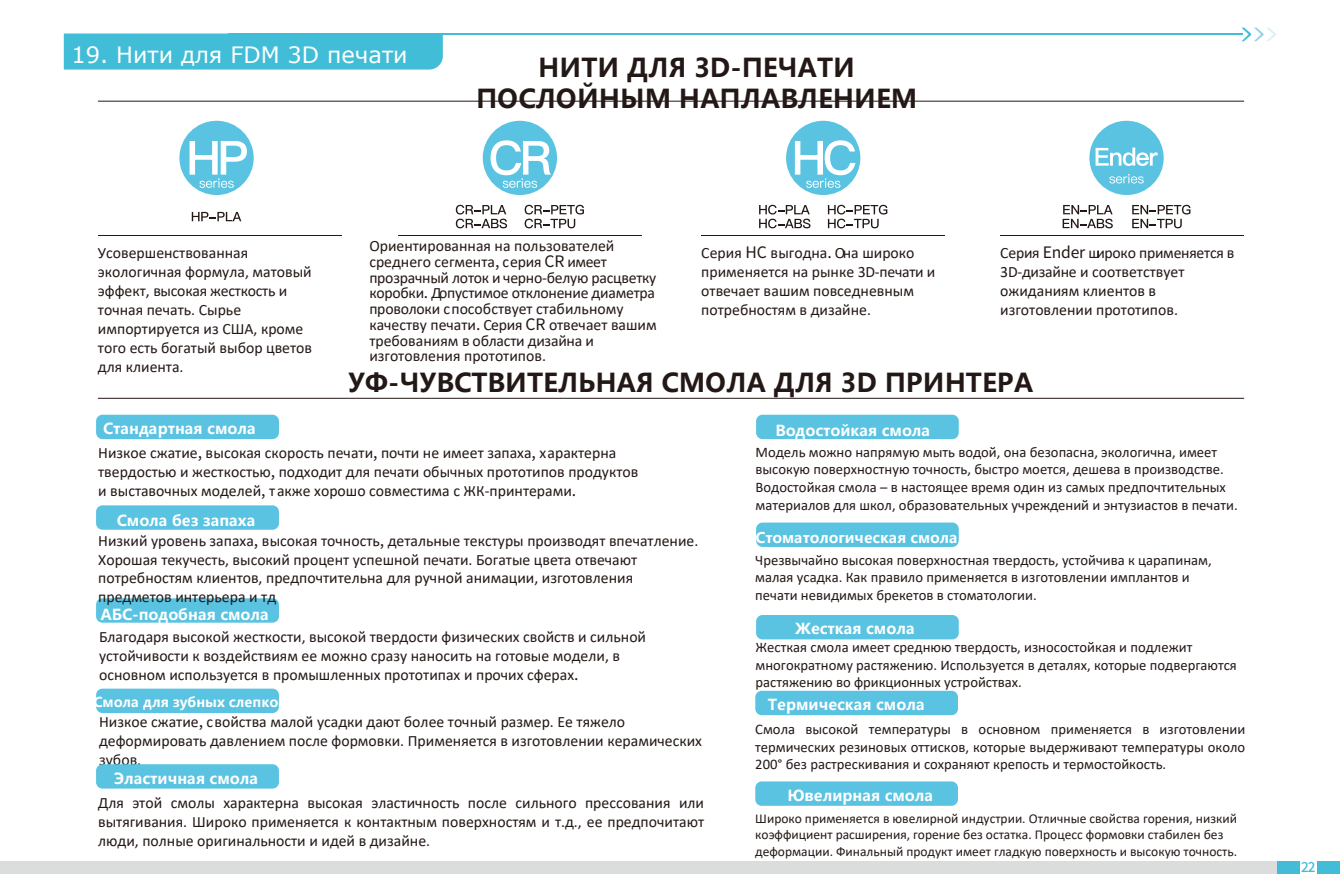
<style>
.page{position:relative;width:1340px;height:893px;background:#fff}
.page>*{position:absolute;margin:0;border:0;box-sizing:border-box;transform-origin:0 0}
.t1{font:700 25.88px/31.1px "Microsoft Ya Hei";color:#231815;text-align:center}
.t2{font:22.5px "Verdana";color:#fff}
.t3{font:15.75px/18.9px "Calibri";color:#231815}
.t4{font:700 15.08px "Microsoft Ya Hei";color:#fff}
.t5{font:14.62px/17.6px "Calibri";color:#231815}
.t6{font:700 14.62px "Microsoft Ya Hei";color:#fff}
.t7{font:13.5px/16.2px "Calibri";color:#231815}
.t8{font:700 13.5px "Microsoft Ya Hei";color:#fff}
.t9{font:500 13.5px "Source Han Sans CN";color:#42bcd7}
.s1{font-family:"Source Han Sans CN"}
</style>
<div class="page">
<div style="left:64px;top:34px;width:379px;height:36px;background:#42bdd8"></div>
<hr style="left:228px;top:34px;width:1014px;height:1px;background:#42bdd8">
<svg style="left:1241px;top:28px;width:35px;height:13px"></svg>
<hr style="left:98px;top:101px;width:1146px;height:1px;background:#231815">
<hr style="left:98px;top:398px;width:1146px;height:1px;background:#231815">
<div style="left:756px;top:415px;width:202px;height:24px;background:#59c3e1;border-radius:6px"></div>
<div style="left:96px;top:415px;width:183px;height:24px;background:#59c3e1;border-radius:6px"></div>
<div style="left:756px;top:523px;width:202px;height:24px;background:#59c3e1;border-radius:6px"></div>
<div style="left:756px;top:615px;width:202px;height:24px;background:#59c3e1;border-radius:6px"></div>
<div style="left:96px;top:598px;width:183px;height:25px;background:#59c3e1;border-radius:6px"></div>
<div style="left:96px;top:689px;width:183px;height:24px;background:#59c3e1;border-radius:6px"></div>
<div style="left:96px;top:764px;width:183px;height:25px;background:#59c3e1;border-radius:6px"></div>
<div style="left:755px;top:691px;width:203px;height:24px;background:#59c3e1;border-radius:6px"></div>
<div style="left:96px;top:505px;width:183px;height:25px;background:#59c3e1;border-radius:6px"></div>
<div style="left:755px;top:781px;width:203px;height:25px;background:#59c3e1;border-radius:6px"></div>
<div style="left:179px;top:121px;width:75px;height:74px;background:#59c3e1;border-radius:50%"></div>
<svg style="left:189px;top:141px;width:58px;height:47px"></svg>
<svg style="left:192px;top:212px;width:49px;height:9px"></svg>
<hr style="left:98px;top:235px;width:244px;height:1px;background:#231815">
<div style="left:483px;top:121px;width:74px;height:74px;background:#59c3e1;border-radius:50%"></div>
<svg style="left:490px;top:140px;width:61px;height:48px"></svg>
<svg style="left:456px;top:205px;width:51px;height:23px"></svg>
<svg style="left:524px;top:205px;width:60px;height:23px"></svg>
<hr style="left:398px;top:235px;width:244px;height:1px;background:#231815">
<svg style="left:759px;top:205px;width:51px;height:23px"></svg>
<svg style="left:828px;top:205px;width:59px;height:23px"></svg>
<hr style="left:701px;top:235px;width:244px;height:1px;background:#231815">
<div style="left:786px;top:121px;width:74px;height:74px;background:#59c3e1;border-radius:50%"></div>
<svg style="left:795px;top:140px;width:60px;height:48px"></svg>
<svg style="left:1062px;top:205px;width:50px;height:23px"></svg>
<svg style="left:1132px;top:205px;width:58px;height:23px"></svg>
<div style="left:1089px;top:121px;width:74px;height:74px;background:#59c3e1;border-radius:50%"></div>
<svg style="left:1109px;top:174px;width:34px;height:9px"></svg>
<svg style="left:1095px;top:148px;width:62px;height:18px"></svg>
<hr style="left:1000px;top:235px;width:244px;height:1px;background:#231815">
<div style="left:1317px;top:861px;width:22px;height:13px;background:#42bcd7"></div>
<div style="left:1276px;top:861px;width:22px;height:13px;background:#42bcd7"></div>
<div style="left:0;top:861px;width:1276px;height:13px;background:#dbdcdc"></div>
<h2 class="t2" style="left:71px;top:39px;width:338px">19. Нити для FDM 3D печати</h2>
<h1 class="t1" style="left:476px;top:51px;width:443px">НИТИ ДЛЯ 3D-ПЕЧАТИ<br>ПОСЛОЙНЫМ НАПЛАВЛЕНИЕМ</h1>
<p class="t3" style="left:98px;top:243px;width:216px">Усовершенствованная экологичная формула, матовый эффект, высокая жесткость и точная печать. Сырье импортируется из США, кроме того есть богатый выбор цветов для клиента.</p>
<p class="t3" style="left:369px;top:238px;width:289px;line-height:15.8px">Ориентированная на пользователей среднего сегмента<span class="s1">,</span> серия <span class="s1">CR</span> имеет прозрачный лоток и черно-белую расцветку коробки<span class="s1">.</span> Допустимое отклонение диаметра проволоки способствует стабильному качеству печати<span class="s1">.</span> Серия <span class="s1">CR</span> отвечает вашим требованиям в области дизайна и изготовления прототипов.</p>
<p class="t3" style="left:701px;top:243px;width:235px">Серия <span class="s1">HC</span> выгодна<span class="s1">.</span> Она широко применяется на рынке 3D-печати и отвечает вашим повседневным потребностям в дизайне.</p>
<p class="t3" style="left:1000px;top:243px;width:236px">Серия <span class="s1">Ender</span> широко применяется в<br>3D-дизайне и соответствует ожиданиям клиентов в изготовлении прототипов.</p>
<h1 class="t1" style="left:348px;top:366px;width:686px">УФ-ЧУВСТВИТЕЛЬНАЯ СМОЛА ДЛЯ 3D ПРИНТЕРА</h1>
<p class="t4" style="left:103px;top:418px;width:154px">Стандартная смола</p>
<p class="t4" style="left:775px;top:420px;width:156px">Водостойкая смола</p>
<p class="t3" style="left:98px;top:443px;width:541px">Низкое сжатие<span class="s1">,</span> высокая скорость печати<span class="s1">,</span> почти не имеет запаха<span class="s1">,</span> характерна твердостью и жесткостью<span class="s1">,</span> подходит для печати обычных прототипов продуктов и выставочных моделей<span class="s1">,</span> т акже хорошо совместима с ЖК-принтерами<span class="s1">.</span></p>
<p class="t5" style="left:755px;top:443px;width:483px">Модель можно напрямую мыть водой, она безопасна, экологична, имеет высокую поверхностную точность, быстро моется, дешева в производстве.<br>Водостойкая смола – в настоящее время один из самых предпочтительных материалов для школ, образовательных учреждений и энтузиастов в печати.</p>
<p class="t4" style="left:117px;top:510px;width:140px">Смола без запаха</p>
<p class="t3" style="left:98px;top:530px;width:601px">Низкий уровень запаха<span class="s1">,</span> высокая точность<span class="s1">,</span> детальные текстуры производят впечатление.<br>Хорошая текучесть, высокий процент успешной печати. Богатые цвета отвечают потребностям клиентов, предпочтительна для ручной анимации, изготовления предметов интерьера и тд</p>
<p class="t4" style="left:100px;top:604px;width:170px">АБС-подобная смола</p>
<p class="t3" style="left:99px;top:627px;width:548px">Благодаря высокой жесткости, высокой твердости физических свойств и сильной устойчивости к воздействиям ее можно сразу наносить на готовые модели, в основном используется в промышленных прототипах и прочих сферах<span class="s1">.</span></p>
<p class="t8" style="left:93px;top:692px;width:195px">Смола для зубных слепков</p>
<p class="t3" style="left:99px;top:712px;width:604px">Низкое сжатие<span class="s1">,</span> свойства малой усадки дают более точный размер. Ее тяжело деформировать давлением после формовки. Применяется в изготовлении керамических зубов.</p>
<p class="t4" style="left:114px;top:768px;width:146px">Эластичная смола</p>
<p class="t3" style="left:98px;top:793px;width:607px;text-align:justify">Для этой смолы характерна высокая эластичность после сильного прессования или вытягивания. Широко применяется к контактным поверхностям и т.д., ее предпочитают люди, полные оригинальности и идей в дизайне.</p>
<p class="t6" style="left:755px;top:527px;width:204px">Стоматологическая смола</p>
<p class="t5" style="left:755px;top:551px;width:458px">Чрезвычайно высокая поверхностная твердость, устойчива к царапинам, малая усадка. Как правило применяется в изготовлении имплантов и печати невидимых брекетов в стоматологии.</p>
<p class="t4" style="left:795px;top:618px;width:121px">Жесткая смола</p>
<p class="t5" style="left:755px;top:638px;width:483px">Жесткая смола имеет среднюю твердость, износостойкая и подлежит многократному растяжению. Используется в деталях, которые подвергаются растяжению во фрикционных устройствах.</p>
<p class="t4" style="left:768px;top:694px;width:158px">Термическая смола</p>
<p class="t5" style="left:755px;top:720px;width:491px;text-align:justify">Смола высокой температуры в основном применяется в изготовлении термических резиновых оттисков, которые выдерживают температуры около 200° без растрескивания и сохраняют крепость и термостойкость.</p>
<p class="t4" style="left:787px;top:785px;width:147px">Ювелирная смола</p>
<p class="t7" style="left:755px;top:810px;width:483px">Широко применяется в ювелирной индустрии. Отличные свойства горения, низкий коэффициент расширения, горение без остатка. Процесс формовки стабилен без деформации. Финальный продукт имеет гладкую поверхность и высокую точность.</p>
<p class="t9" style="left:1300px;top:860px;width:16px">22</p>
</div>
